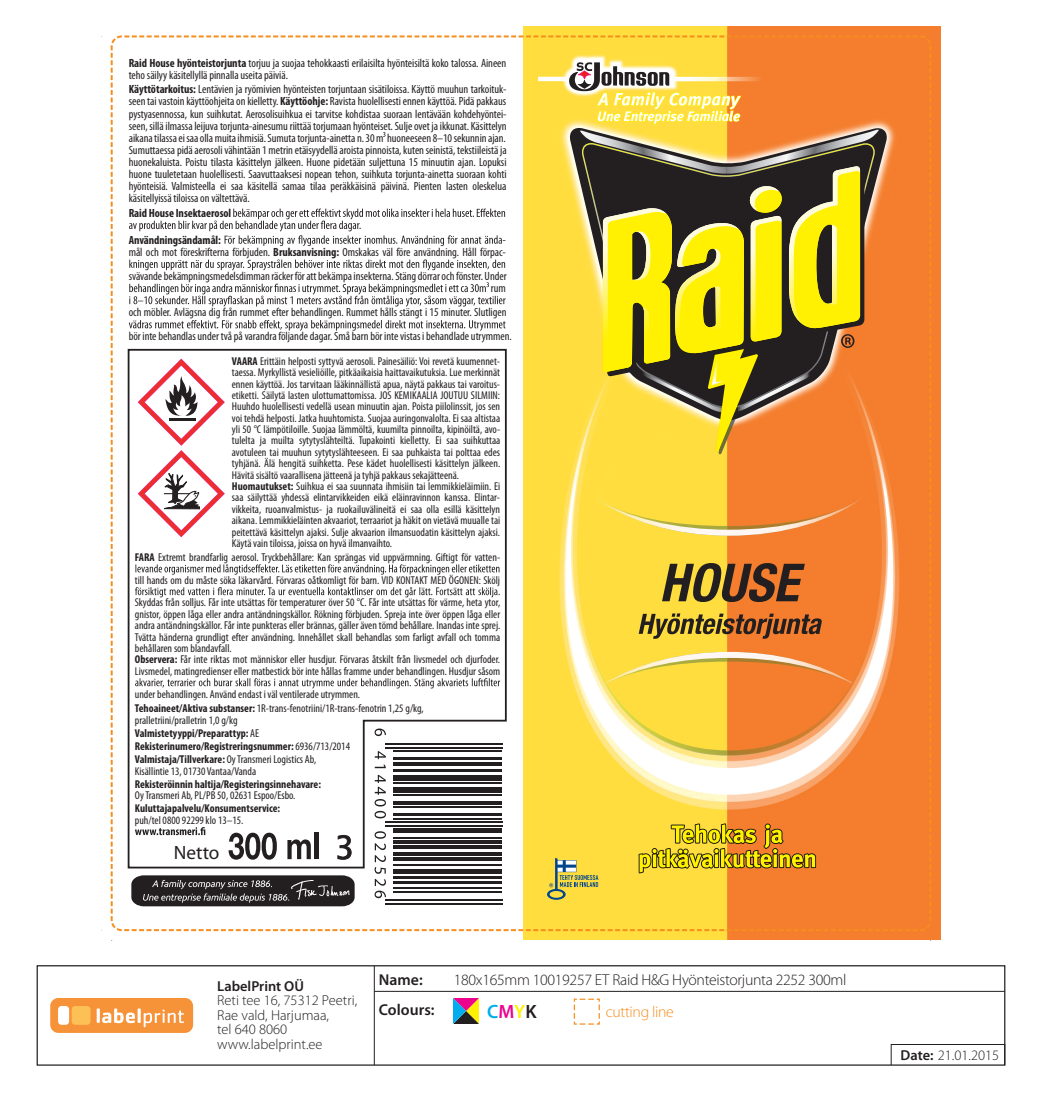
<style>
.page{position:relative;width:1042px;height:1096px;background:#fff}
.page>*{position:absolute;margin:0;border:0;box-sizing:border-box;transform-origin:0 0}
.t1{font:19.25px "Myriad";color:#231f20}
.t2{font:600 19.25px "Myriad Pro";color:#00aeef}
.t3{font:300 15.75px "Myriad Pro";letter-spacing:-.02em;color:#231f20}
.t4{font:600 15.75px "Myriad Pro";color:#231f20}
.t5{font:300 15.75px "Myriad Pro";letter-spacing:-.02em;color:#f68e1e}
.t6{font:300 14.35px/14.3px "Myriad Pro";color:#231f20}
.t7{font:600 14.35px "Myriad Pro";color:#231f20}
.t8{font:condensed 11.9px/12.1px "Myriad Pro";letter-spacing:-.005em;color:#231f20}
.t9{font:700 condensed 11.9px "Myriad Pro";letter-spacing:-.005em;color:#231f20}
.t10{font:condensed 11.38px/11.4px "Myriad Pro";color:#231f20}
.t11{font:700 condensed 11.38px/13.1px "Myriad Pro";color:#231f20}
.s1{font-weight:700}
.s2{font-weight:400}
.s3{color:#ed028c}
.s4{color:#fff101}
.s5{color:#231f20}
.s6{font-weight:600}
</style>
<div class="page">
<div style="left:890px;top:1043px;width:115px;height:22px;border:1px solid #231f20"></div>
<div style="left:50px;top:997px;width:143px;height:35px;background:#f69238;border-radius:8px"></div>
<div style="left:72px;top:1005px;width:19px;height:19px;background:#fdc056;border-radius:4px"></div>
<svg style="left:97px;top:1008px;width:87px;height:18px"></svg>
<div style="left:58px;top:1005px;width:11px;height:19px;background:#fff;border-radius:4px"></div>
<hr style="left:374px;top:990px;width:631px;height:1px;background:#231f20">
<hr style="left:374px;top:965px;width:1px;height:99px;background:#231f20">
<svg style="left:573px;top:998px;width:27px;height:26px"></svg>
<div style="left:37px;top:964px;width:968px;height:101px;border:1px solid #231f20"></div>
<svg style="left:454px;top:998px;width:24px;height:24px"></svg>
<img style="left:523px;top:27px;width:417px;height:912px">
<svg style="left:576px;top:552px;width:305px;height:203px;background:#f8b954"></svg>
<svg style="left:593px;top:496px;width:271px;height:39px;background:#f5b247"></svg>
<svg style="left:131px;top:875px;width:224px;height:31px;background:#3f3c3d"></svg>
<svg style="left:547px;top:857px;width:51px;height:42px;background:#cabf5a"></svg>
<svg style="left:605px;top:651px;width:248px;height:32px;background:#f4b44d"></svg>
<hr style="left:393px;top:868px;width:109px;height:2px;background:#231f20">
<hr style="left:393px;top:870px;width:109px;height:2px;background:#231f20">
<hr style="left:393px;top:872px;width:109px;height:1px;background:#231f20">
<hr style="left:393px;top:875px;width:109px;height:2px;background:#231f20">
<hr style="left:393px;top:877px;width:109px;height:1px;background:#231f20">
<hr style="left:393px;top:880px;width:109px;height:2px;background:#231f20">
<hr style="left:393px;top:882px;width:109px;height:1px;background:#231f20">
<hr style="left:393px;top:887px;width:109px;height:2px;background:#231f20">
<hr style="left:393px;top:890px;width:109px;height:2px;background:#231f20">
<svg style="left:374px;top:869px;width:12px;height:28px"></svg>
<hr style="left:385px;top:899px;width:117px;height:1px;background:#231f20">
<hr style="left:385px;top:902px;width:117px;height:2px;background:#231f20">
<svg style="left:129px;top:208px;width:376px;height:38px"></svg>
<svg style="left:129px;top:259px;width:376px;height:11px"></svg>
<svg style="left:129px;top:282px;width:377px;height:24px"></svg>
<svg style="left:129px;top:320px;width:377px;height:11px"></svg>
<svg style="left:127px;top:348px;width:380px;height:521px"></svg>
<svg style="left:337px;top:834px;width:14px;height:25px"></svg>
<svg style="left:228px;top:832px;width:49px;height:27px"></svg>
<svg style="left:287px;top:839px;width:24px;height:19px"></svg>
<hr style="left:314px;top:832px;width:4px;height:26px;background:#231f20">
<svg style="left:138px;top:358px;width:87px;height:179px"></svg>
<svg style="left:637px;top:821px;width:180px;height:53px;background:#d4a322"></svg>
<svg style="left:662px;top:563px;width:143px;height:39px;background:#88602a"></svg>
<svg style="left:639px;top:613px;width:183px;height:25px;background:#a4732d"></svg>
<svg style="left:570px;top:128px;width:317px;height:292px;background:#f3ac3f"></svg>
<svg style="left:569px;top:62px;width:310px;height:112px;background:#e8a952"></svg>
<svg style="left:582px;top:143px;width:293px;height:265px;background:#b8904c"></svg>
<svg style="left:641px;top:377px;width:175px;height:77px;background:#c99940"></svg>
<svg style="left:607px;top:169px;width:258px;height:208px;background:#705329"></svg>
<svg style="left:602px;top:166px;width:258px;height:206px;background:#a3981f"></svg>
<p class="t8" style="left:129px;top:56px;width:379px"><span class="s1">Raid House hyönteistorjunta</span> torjuu ja suojaa tehokkaasti erilaisilta hyönteisiltä koko talossa. Aineen teho säilyy käsitellyllä pinnallauseita päiviä.</p>
<p class="t8" style="left:129px;top:83px;width:380px;text-align:justify"><span class="s1">Käyttötarkoitus:</span> Lentävien ja ryömivien hyönteisten torjuntaan sisätiloissa. Käyttö muuhun tarkoituk&shy;seen tai vastoin käyttöohjeita on kielletty. <span class="s1">Käyttöohje:</span> Ravista huolellisesti ennen käyttöä. Pidä pakkaus pystyasennossa, kun suihkutat. Aerosolisuihkua ei tarvitse kohdistaa suoraan lentävään kohdehyöntei&shy;seen, silläilmassa leijuva torjunta-ainesumu riittäätorjumaan hyönteiset. Sulje ovet jaikkunat. Käsittelyn aikanatilassaeisaaollamuitaihmisiä.Sumutatorjunta-ainetta n.30m huoneeseen 8–10sekunnin ajan.<br>Sumuttaessapidäaerosolivähintään 1metrin etäisyydelläaroistapinnoista,kuten seinistä, tekstiileistäja huonekaluista. Poistu tilasta käsittelyn jälkeen. Huone pidetään suljettuna 15 minuutin ajan. Lopuksi huone tuuletetaan huolellisesti. Saavuttaaksesi nopean tehon, suihkuta torjunta-ainetta suoraan kohti hyönteisiä. Valmisteella ei saa käsitellä samaa tilaa peräkkäisinä päivinä. Pienten lasten oleskelua käsitellyissätiloissa on vältettävä.</p>
<p class="t9" style="left:129px;top:205px;width:104px">Raid House Insektaerosol</p>
<p class="t8" style="left:129px;top:233px;width:379px"><span class="s1">Användningsändamål:<br></span>mål och mot föreskrifterna förbjuden. <span class="s1">Bruksanvisning:</span> Omskakas väl före användning. Håll förpac-</p>
<p class="t8" style="left:129px;top:270px;width:379px;text-align:right">svävandebekämpningsmedelsdimman räcker förattbekämpainsekterna.Stängdörraroch fönster. Under rum</p>
<p class="t8" style="left:129px;top:300px;width:385px;line-height:24.2px">och möbler. Avlägsna dig från rummet efter behandlingen. Rummet hålls stängt i 15 minuter. Slutligen bör intebehandlas under två på varandra följande dagar. Små barn bör intevistas i behandladeutrymmen.</p>
<p class="t10" style="left:232px;top:355px;width:270px"><span class="s1">VAARA</span> Erittäin helposti syttyvä aerosoli. Painesäiliö: Voi revetä kuumennet&shy;taessa. Myrkyllistä vesieliöille, pitkäaikaisia haittavaikutuksia. Lue merkinnät ennen käyttöä. Jos tarvitaan lääkinnällistä apua, näytä pakkaus tai varoitus&shy;etiketti. Säilytä lasten ulottumattomissa. JOS KEMIKAALIA JOUTUU SILMIIN:<br>Huuhdo huolellisesti vedellä usean minuutin ajan. Poista piilolinssit, jos sen voi tehdä helposti. Jatka huuhtomista. Suojaa auringonvalolta. Ei saa altistaa yli 50 °C lämpötiloille. Suojaa lämmöltä, kuumilta pinnoilta, kipinöiltä, avo&shy;tulelta ja muilta sytytyslähteiltä. Tupakointi kielletty. Ei saa suihkuttaa avotuleen tai muuhun sytytyslähteeseen. Ei saa puhkaista tai polttaa edes tyhjänä. Älä hengitä suihketta. Pese kädet huolellisesti käsittelyn jälkeen.<br>Hävitä sisältö vaarallisena jätteenä ja tyhjä pakkaus sekajätteenä.<br><span class="s1">Huomautukset:</span> Suihkua ei saa suunnata ihmisiin tai lemmikkieläimiin. Ei saa säilyttää yhdessä elintarvikkeiden eikä eläinravinnon kanssa. Elintar&shy;vikkeita, ruoanvalmistus- ja ruokailuvälineitä ei saa olla esillä käsittelyn aikana. Lemmikkieläinten akvaariot, terraariot ja häkit on vietävä muualle tai peitettävä käsittelyn ajaksi. Sulje akvaarion ilmansuodatin käsittelyn ajaksi.<br>Käytä vain tiloissa, joissa on hyvä ilmanvaihto.</p>
<p class="t10" style="left:135px;top:545px;width:367px;line-height:22.8px;text-align:justify"><span class="s1">FARA</span> Extremt brandfarlig aerosol. Tryckbehållare: Kan sprängas vid uppvärmning. Giftigt för vatten&shy;till hands om du måste söka läkarvård. Förvaras oåtkomligt för barn. VID KONTAKT MED ÖGONEN: Skölj Skyddas från solljus. Får inte utsättas för temperaturer över 50 °C. Får inte utsättas för värme, heta ytor,</p>
<p class="t10" style="left:135px;top:608px;width:367px">gnistor, öppen låga eller andra antändningskällor. Rökning förbjuden. Spreja inte över öppen låga eller andra antändningskällor. Får inte punkteras eller brännas, gäller även tömd behållare. Inandas inte sprej.<br>Tvätta händerna grundligt efter användning. Innehållet skall behandlas som farligt avfall och tomma behållaren som blandavfall.<br><span class="s1">Observera:</span> Får inte riktas mot människor eller husdjur. Förvaras åtskilt från livsmedel och djurfoder.<br>Livsmedel, matingredienser eller matbestick bör inte hållas framme under behandlingen. Husdjur såsom</p>
<p class="t10" style="left:135px;top:686px;width:290px;line-height:14.9px">under behandlingen. Använd endast i väl ventilerade utrymmen.<br><span class="s1">Tehoaineet/Aktiva substanser:</span> 1R-trans-fenotriini/1R-trans-fenotrin 1,25 g/kg,</p>
<p class="t11" style="left:135px;top:713px;width:217px"><span class="s2">pralletriini/pralletrin 1,0 g/kg </span>Valmistetyyppi/Preparattyp: <span class="s2">AE </span>Rekisterinumero/Registreringsnummer: <span class="s2">6936/713/2014<br></span>Valmistaja/Tillverkare: <span class="s2">OyTransmeri Logistics Ab,</span></p>
<p class="t10" style="left:135px;top:764px;width:123px">Kisällintie 13, 01730 Vantaa/Vanda</p>
<p class="t11" style="left:135px;top:777px;width:188px">Rekisteröinnin haltija/Registeringsinnehavare:</p>
<p class="t10" style="left:135px;top:789px;width:162px">OyTransmeri Ab, PL/PB 50, 02631 Espoo/Esbo.</p>
<p class="t11" style="left:135px;top:801px;width:147px">Kuluttajapalvelu/Konsumentservice:</p>
<p class="t10" style="left:135px;top:813px;width:110px">puh/tel 0800 92299 klo 13–15.</p>
<h1 class="t1" style="left:174px;top:842px;width:47px">Netto</h1>
<h2 class="t3" style="left:454px;top:970px;width:394px">180x165mm 10019257 ET Raid H&amp;G Hyönteistorjunta 2252 300ml</h2>
<h2 class="t4" style="left:379px;top:969px;width:45px">Name:</h2>
<p class="t7" style="left:217px;top:976px;width:88px">LabelPrint OÜ</p>
<p class="t6" style="left:217px;top:993px;width:141px">Reti tee 16, 75312 Peetri,<br>Rae vald, Harjumaa,<br>tel 640 8060 www.labelprint.ee</p>
<h2 class="t4" style="left:379px;top:999px;width:57px">Colours:</h2>
<h2 class="t5" style="left:606px;top:1002px;width:70px">cutting line</h2>
<h1 class="t2" style="left:487px;top:998px;width:51px">C<span class="s3">M</span><span class="s4">Y</span><span class="s5">K</span></h1>
<p class="t6" style="left:900px;top:1047px;width:100px"><span class="s6">Date:</span> 21.01.2015</p>
</div>
